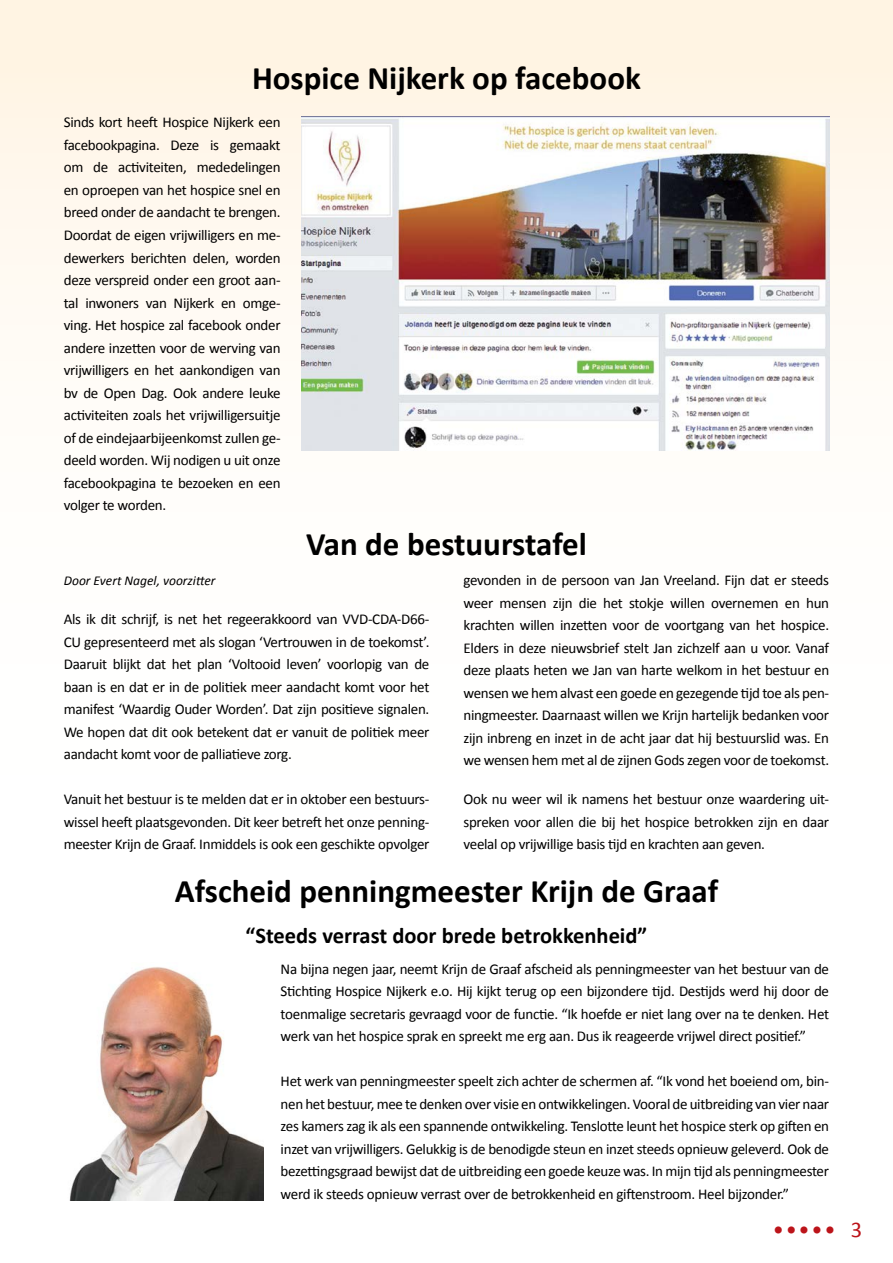
<style>
.page{position:relative;width:893px;height:1263px;background:#fff}
.page>*{position:absolute;margin:0;border:0;box-sizing:border-box;transform-origin:0 0}
.t1{font:700 33px "Calibri";color:#000}
.t2{font:700 22.5px "Calibri";color:#000}
.t3{font:22.5px "Calibri";color:#bc141a}
.t4{font:15px/22.5px "Calibri";letter-spacing:-.02em;color:#000;text-align:justify}
.t5{font:italic 13.5px "Calibri";color:#000}
</style>
<div class="page">
<div style="left:0;top:0;width:893px;height:1263px;background:linear-gradient(to bottom,#fff7eb,#fff)"></div>
<img style="left:302px;top:117px;width:527px;height:334px">
<img style="left:64px;top:963px;width:200px;height:238px">
<h1 class="t1" style="left:252px;top:57px;width:390px">Hospice Nijkerk op facebook</h1>
<p class="t4" style="left:64px;top:111px;width:218px">Sinds kort heeft Hospice Nijkerk een facebookpagina. Deze is gemaakt om de activiteiten, mededelingen en oproepen van het hospice snel en breed onder de aandacht te brengen.<br>Doordat de eigen vrijwilligers en me&shy;dewerkers berichten delen, worden deze verspreid onder een groot aan&shy;tal inwoners van Nijkerk en omge&shy;ving. Het hospice zal facebook onder andere inzetten voor de werving van vrijwilligers en het aankondigen van bv de Open Dag. Ook andere leuke activiteiten zoals het vrijwilligersuitje of de eindejaarbijeenkomst zullen ge&shy;deeld worden. Wij nodigen u uit onze facebookpagina te bezoeken en een volger te worden.</p>
<h1 class="t1" style="left:306px;top:524px;width:282px">Van de bestuurstafel</h1>
<p class="t5" style="left:64px;top:572px;width:153px">Door Evert Nagel, voorzitter</p>
<p class="t4" style="left:64px;top:607px;width:367px">Als ik dit schrijf, is net het regeerakkoord van VVD-CDA-D66- CU gepresenteerd met als slogan ‘Vertrouwen in de toekomst’.<br>Daaruit blijkt dat het plan ‘Voltooid leven’ voorlopig van de baan is en dat er in de politiek meer aandacht komt voor het manifest ‘Waardig Ouder Worden’. Dat zijn positieve signalen.<br>We hopen dat dit ook betekent dat er vanuit de politiek meer aandacht komt voor de palliatieve zorg.</p>
<p class="t4" style="left:64px;top:787px;width:367px">Vanuit het bestuur is te melden dat er in oktober een bestuurs&shy;wissel heeft plaatsgevonden. Dit keer betreft het onze penning&shy;meester Krijn de Graaf. Inmiddels is ook een geschikte opvolger</p>
<p class="t4" style="left:463px;top:568px;width:367px">gevonden in de persoon van Jan Vreeland. Fijn dat er steeds weer mensen zijn die het stokje willen overnemen en hun krachten willen inzetten voor de voortgang van het hospice.<br>Elders in deze nieuwsbrief stelt Jan zichzelf aan u voor. Vanaf deze plaats heten we Jan van harte welkom in het bestuur en wensen we hem alvast een goede en gezegende tijd toe als pen&shy;ningmeester. Daarnaast willen we Krijn hartelijk bedanken voor zijn inbreng en inzet in de acht jaar dat hij bestuurslid was. En we wensen hem met al de zijnen Gods zegen voor de toekomst.</p>
<p class="t4" style="left:463px;top:787px;width:367px">Ook nu weer wil ik namens het bestuur onze waardering uit&shy;spreken voor allen die bij het hospice betrokken zijn en daar veelal op vrijwillige basis tijd en krachten aan geven.</p>
<h1 class="t1" style="left:175px;top:871px;width:545px">Afscheid penningmeester Krijn de Graaf</h1>
<h2 class="t2" style="left:246px;top:921px;width:403px">“Steeds verrast door brede betrokkenheid”</h2>
<p class="t4" style="left:281px;top:957px;width:550px">Na bijna negen jaar, neemt Krijn de Graaf afscheid als penningmeester van het bestuur van de Stichting Hospice Nijkerk e.o. Hij kijkt terug op een bijzondere tijd. Destijds werd hij door de toenmalige secretaris gevraagd voor de functie. “Ik hoefde er niet lang over na te denken. Het werk van het hospice sprak en spreekt me erg aan. Dus ik reageerde vrijwel direct positief.”</p>
<p class="t4" style="left:281px;top:1069px;width:550px">Het werk van penningmeester speelt zich achter de schermen af. “Ik vond het boeiend om, bin&shy;nen het bestuur, mee te denken over visie en ontwikkelingen. Vooral de uitbreiding van vier naar zes kamers zag ik als een spannende ontwikkeling. Tenslotte leunt het hospice sterk op giften en inzet van vrijwilligers. Gelukkig is de benodigde steun en inzet steeds opnieuw geleverd. Ook de bezettingsgraad bewijst dat de uitbreiding een goede keuze was. In mijn tijd als penningmeester werd ik steeds opnieuw verrast over de betrokkenheid en giftenstroom. Heel bijzonder.”</p>
<h2 class="t3" style="left:773px;top:1216px;width:91px">••••• 3</h2>
</div>
